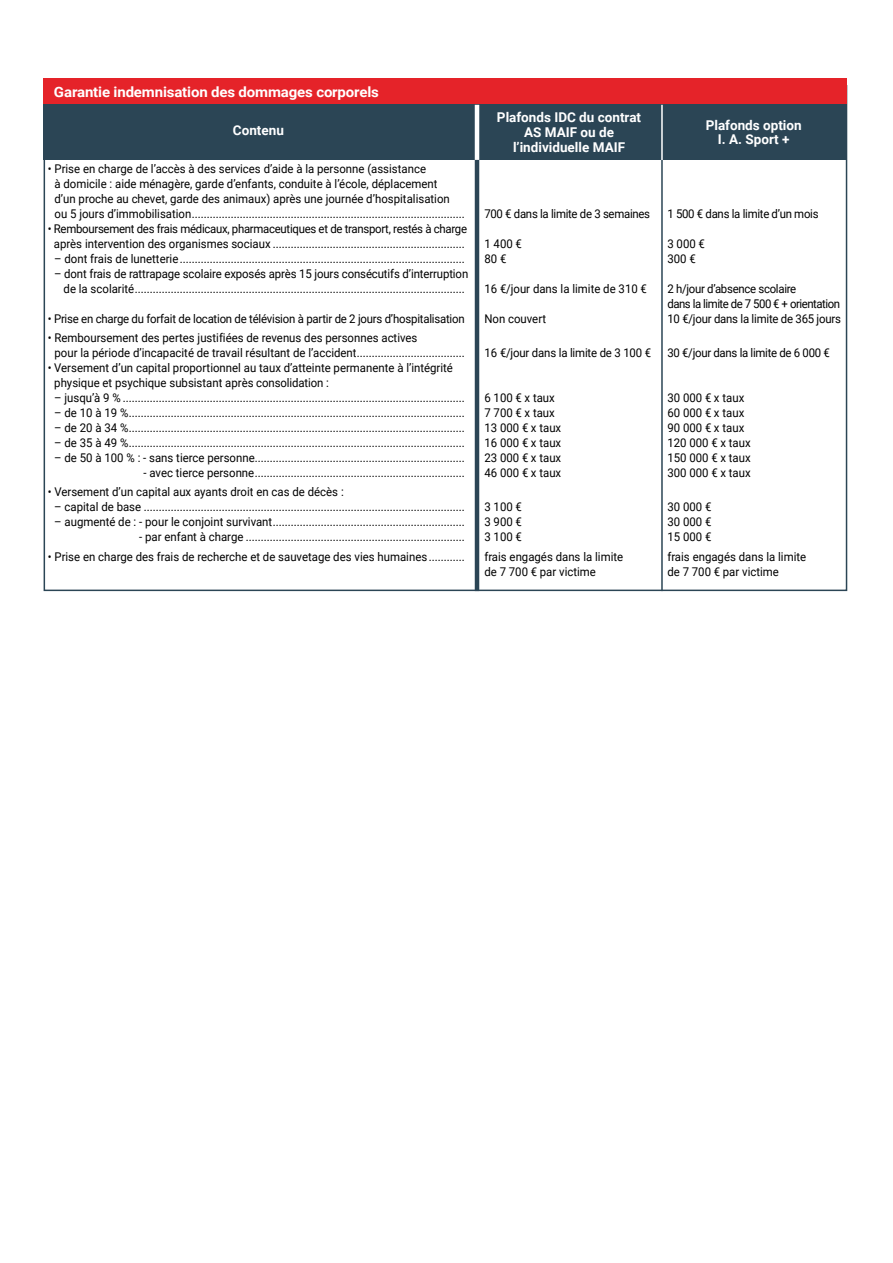
<style>
.page{position:relative;width:893px;height:1263px;background:#fff}
.page>*{position:absolute;margin:0;border:0;box-sizing:border-box;transform-origin:0 0}
.Normal_e{font:700 14.25px "Roboto";letter-spacing:-.01em;color:#fff;scale:1.05 1}
.Normal_e-2{font:700 13.5px/15px "Roboto";color:#fff;text-align:center}
.Normal_e-3{font:12px/15px "Roboto";color:#000;scale:.95 1}
.Normal_e-4{font:12px/15px "Roboto";letter-spacing:-.025em;color:#000;text-align:center;scale:.95 1}
.Normal_e-5{font:12px "Roboto";letter-spacing:-.02em;color:#000;scale:.95 1}
.Normal_e-6{font:12px/15px "Roboto";letter-spacing:-.04em;color:#000;scale:.95 1}
</style>
<div class="page">
<div style="left:44px;top:105px;width:803px;height:55px;background:#2b4555"></div>
<hr style="left:475px;top:144px;width:4px;height:447px;background:#2b4555">
<hr style="left:475px;top:105px;width:4px;height:55px;background:#fff">
<hr style="left:661px;top:144px;width:2px;height:447px;background:#2b4555">
<hr style="left:661px;top:105px;width:2px;height:55px;background:#fff">
<div style="left:44px;top:79px;width:803px;height:25px;background:#e52329"></div>
<p class="Normal_e" style="left:54px;top:82px;width:311px">Garantie indemnisation des dommages corporels</p>
<p class="Normal_e-2" style="left:233px;top:122px;width:53px">Contenu</p>
<p class="Normal_e-3" style="left:54px;top:160px;width:433px;text-indent:-7px">• Prise en charge de l’accès à des services d’aide à la personne (assistance<br>à domicile : aide ménagère, garde d’enfants, conduite à l’école, déplacement<br>d’un proche au chevet, garde des animaux) après une journée d’hospitalisation ou 5 jours d’immobilisation...........................................................................................</p>
<p class="Normal_e-4" style="left:48px;top:220px;width:443px">• Remboursement des frais médicaux, pharmaceutiques et de transport, restés à charge après intervention des organismes sociaux ................................................................</p>
<p class="Normal_e-2" style="left:497px;top:109px;width:146px">Plafonds IDC du contrat<br>AS MAIF ou de l’individuelle MAIF</p>
<p class="Normal_e-2" style="left:706px;top:118px;width:97px;line-height:13.5px">Plafonds option<br>I. A. Sport +</p>
<p class="Normal_e-4" style="left:484px;top:205px;width:176px">700 € dans la limite de 3 semaines</p>
<p class="Normal_e-4" style="left:667px;top:205px;width:161px">1 500 € dans la limite d’un mois</p>
<p class="Normal_e-3" style="left:484px;top:235px;width:41px">1 400 €</p>
<p class="Normal_e-3" style="left:667px;top:235px;width:41px">3 000 €</p>
<p class="Normal_e-3" style="left:54px;top:250px;width:434px">– dont frais de lunetterie...............................................................................................</p>
<p class="Normal_e-3" style="left:484px;top:250px;width:25px">80 €</p>
<p class="Normal_e-3" style="left:667px;top:250px;width:31px">300 €</p>
<p class="Normal_e-3" style="left:54px;top:265px;width:437px">– dont frais de rattrapage scolaire exposés après 15 jours consécutifs d’interruption</p>
<p class="Normal_e-3" style="left:64px;top:280px;width:424px">de la scolarité..............................................................................................................</p>
<p class="Normal_e-3" style="left:484px;top:280px;width:173px">16 €/jour dans la limite de 310 €</p>
<p class="Normal_e-6" style="left:667px;top:280px;width:183px">2 h/jour d’absence scolaire<br>dans la limite de 7 500 € + orientation</p>
<p class="Normal_e-5" style="left:48px;top:310px;width:440px">• Prise en charge du forfait de location de télévision à partir de 2 jours d’hospitalisation</p>
<p class="Normal_e-3" style="left:484px;top:310px;width:67px">Non couvert</p>
<p class="Normal_e-5" style="left:667px;top:310px;width:184px">10 €/jour dans la limite de 365 jours</p>
<p class="Normal_e-3" style="left:54px;top:330px;width:433px;text-indent:-7px">• Remboursement des pertes justifiées de revenus des personnes actives<br>pour la période d’incapacité de travail résultant de l’accident....................................</p>
<p class="Normal_e-3" style="left:484px;top:345px;width:177px">16 €/jour dans la limite de 3 100 €</p>
<p class="Normal_e-4" style="left:667px;top:345px;width:173px">30 €/jour dans la limite de 6 000 €</p>
<p class="Normal_e-3" style="left:54px;top:360px;width:421px;text-indent:-6px">• Versement d’un capital proportionnel au taux d’atteinte permanente à l’intégrité physique et psychique subsistant après consolidation :</p>
<p class="Normal_e-3" style="left:54px;top:390px;width:434px">– jusqu’à 9 % ..................................................................................................................</p>
<p class="Normal_e-3" style="left:484px;top:390px;width:76px">6 100 € x taux</p>
<p class="Normal_e-3" style="left:667px;top:390px;width:82px">30 000 € x taux</p>
<p class="Normal_e-3" style="left:54px;top:405px;width:434px">– de 10 à 19 %................................................................................................................</p>
<p class="Normal_e-3" style="left:484px;top:405px;width:76px">7 700 € x taux</p>
<p class="Normal_e-3" style="left:667px;top:405px;width:82px">60 000 € x taux</p>
<p class="Normal_e-3" style="left:54px;top:420px;width:434px">– de 20 à 34 %................................................................................................................</p>
<p class="Normal_e-3" style="left:484px;top:420px;width:82px">13 000 € x taux</p>
<p class="Normal_e-3" style="left:667px;top:420px;width:82px">90 000 € x taux</p>
<p class="Normal_e-3" style="left:54px;top:435px;width:434px">– de 35 à 49 %................................................................................................................</p>
<p class="Normal_e-3" style="left:484px;top:435px;width:82px">16 000 € x taux</p>
<p class="Normal_e-3" style="left:667px;top:435px;width:89px">120 000 € x taux</p>
<p class="Normal_e-3" style="left:54px;top:450px;width:434px">– de 50 à 100 % : - sans tierce personne......................................................................</p>
<p class="Normal_e-3" style="left:484px;top:450px;width:82px">23 000 € x taux</p>
<p class="Normal_e-3" style="left:667px;top:450px;width:89px">150 000 € x taux</p>
<p class="Normal_e-3" style="left:144px;top:465px;width:340px">- avec tierce personne......................................................................</p>
<p class="Normal_e-3" style="left:484px;top:465px;width:82px">46 000 € x taux</p>
<p class="Normal_e-3" style="left:667px;top:465px;width:89px">300 000 € x taux</p>
<p class="Normal_e-3" style="left:48px;top:484px;width:313px">• Versement d’un capital aux ayants droit en cas de décès :</p>
<p class="Normal_e-3" style="left:54px;top:499px;width:434px">– capital de base ...........................................................................................................</p>
<p class="Normal_e-3" style="left:484px;top:499px;width:41px">3 100 €</p>
<p class="Normal_e-3" style="left:667px;top:499px;width:48px">30 000 €</p>
<p class="Normal_e-3" style="left:54px;top:514px;width:434px">– augmenté de : - pour le conjoint survivant................................................................</p>
<p class="Normal_e-3" style="left:484px;top:514px;width:41px">3 900 €</p>
<p class="Normal_e-3" style="left:667px;top:514px;width:48px">30 000 €</p>
<p class="Normal_e-3" style="left:139px;top:529px;width:344px">- par enfant à charge .........................................................................</p>
<p class="Normal_e-3" style="left:484px;top:529px;width:41px">3 100 €</p>
<p class="Normal_e-3" style="left:667px;top:529px;width:48px">15 000 €</p>
<p class="Normal_e-3" style="left:48px;top:548px;width:440px">• Prise en charge des frais de recherche et de sauvetage des vies humaines ............</p>
<p class="Normal_e-3" style="left:484px;top:548px;width:148px">frais engagés dans la limite</p>
<p class="Normal_e-3" style="left:667px;top:548px;width:148px">frais engagés dans la limite</p>
<p class="Normal_e-3" style="left:484px;top:563px;width:119px">de 7 700 € par victime</p>
<p class="Normal_e-3" style="left:667px;top:563px;width:119px">de 7 700 € par victime</p>
</div>
